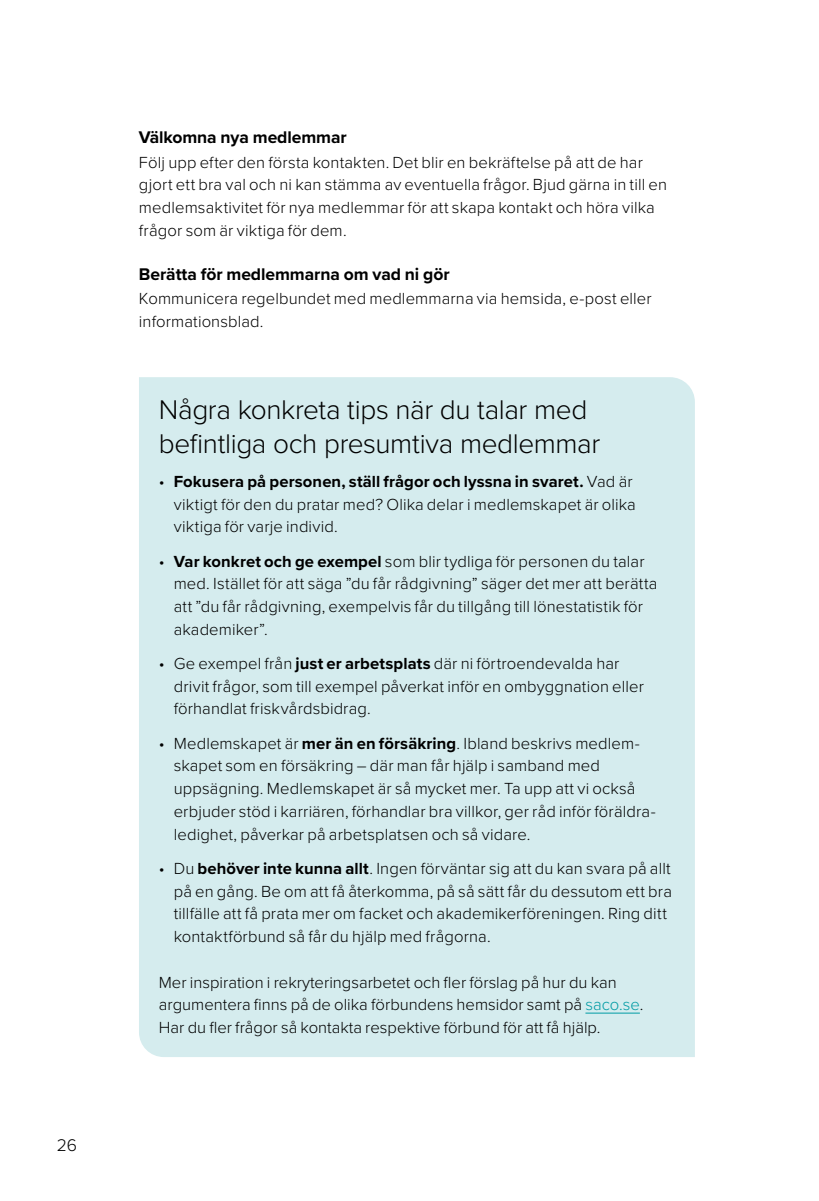
<style>
.page{position:relative;width:819px;height:1201px;background:#fff}
.page>*{position:absolute;margin:0;border:0;box-sizing:border-box;transform-origin:0 0}
.t1{font:300 28px/33.6px "Proxima Nova";letter-spacing:-.015em;color:#000}
.t2{font:700 17.5px "Proxima Nova";letter-spacing:-.005em;color:#000}
.t3{font:300 17.5px "Proxima Nova";color:#000}
.t4{font:300 16.62px/22.8px "Proxima Nova";letter-spacing:.005em;color:#000}
.s1{font-weight:700}
.s2{color:#009ba4}
</style>
<div class="page">
<div style="left:139px;top:377px;width:555px;height:680px;background:#d5ecee"></div>
<hr style="left:585px;top:1012px;width:55px;height:1px;background:#009ba4">
<p class="t3" style="left:57px;top:1131px;width:22px">26</p>
<p class="t2" style="left:139px;top:124px;width:209px">Välkomna nya medlemmar</p>
<p class="t4" style="left:139px;top:150px;width:529px">Följ upp efter den första kontakten. Det blir en bekräftelse på att de har gjort ett bra val och ni kan stämma av eventuella frågor. Bjud gärna in till en medlemsaktivitet för nya medlemmar för att skapa kontakt och höra vilka frågor som är viktiga för dem.</p>
<p class="t2" style="left:139px;top:261px;width:312px">Berätta för medlemmarna om vad ni gör</p>
<p class="t4" style="left:139px;top:286px;width:514px">Kommunicera regelbundet med medlemmarna via hemsida, e-post eller informationsblad.</p>
<h1 class="t1" style="left:159px;top:391px;width:443px">Några konkreta tips när du talar med befintliga och presumtiva medlemmar</h1>
<p class="t4" style="left:174px;top:469px;width:463px;text-indent:-15px">• <span class="s1">Fokusera på personen, ställ frågor och lyssna in svaret.</span> Vad är viktigt för den du pratar med? Olika delar i medlemskapet är olika viktiga för varje individ.</p>
<p class="t4" style="left:174px;top:548px;width:485px;text-indent:-15px">• <span class="s1">Var konkret och ge exempel</span> som blir tydliga för personen du talar med. Istället för att säga ”du får rådgivning” säger det mer att berätta att ”du får rådgivning, exempelvis får du tillgång till lönestatistik för akademiker”.</p>
<p class="t4" style="left:174px;top:651px;width:472px;text-indent:-15px">• Ge exempel från <span class="s1">just er arbetsplats</span> där ni förtroendevalda har drivit frågor, som till exempel påverkat inför en ombyggnation eller förhandlat friskvårdsbidrag.</p>
<p class="t4" style="left:174px;top:730px;width:483px;text-indent:-15px">• Medlemskapet är <span class="s1">mer än en försäkring</span>. Ibland beskrivs medlem&shy;skapet som en försäkring – där man får hjälp i samband med uppsägning. Medlemskapet är så mycket mer. Ta upp att vi också erbjuder stöd i karriären, förhandlar bra villkor, ger råd inför föräldra&shy;ledighet, påverkar på arbetsplatsen och så vidare.</p>
<p class="t4" style="left:174px;top:856px;width:500px;text-indent:-15px">• Du <span class="s1">behöver inte kunna allt</span>. Ingen förväntar sig att du kan svara på allt på en gång. Be om att få återkomma, på så sätt får du dessutom ett bra tillfälle att få prata mer om facket och akademikerföreningen. Ring ditt kontaktförbund så får du hjälp med frågorna.</p>
<p class="t4" style="left:159px;top:969px;width:486px">Mer inspiration i rekryteringsarbetet och fler förslag på hur du kan argumentera finns på de olika förbundens hemsidor samt på <span class="s2">saco.se</span>.<br>Har du fler frågor så kontakta respektive förbund för att få hjälp.</p>
</div>
